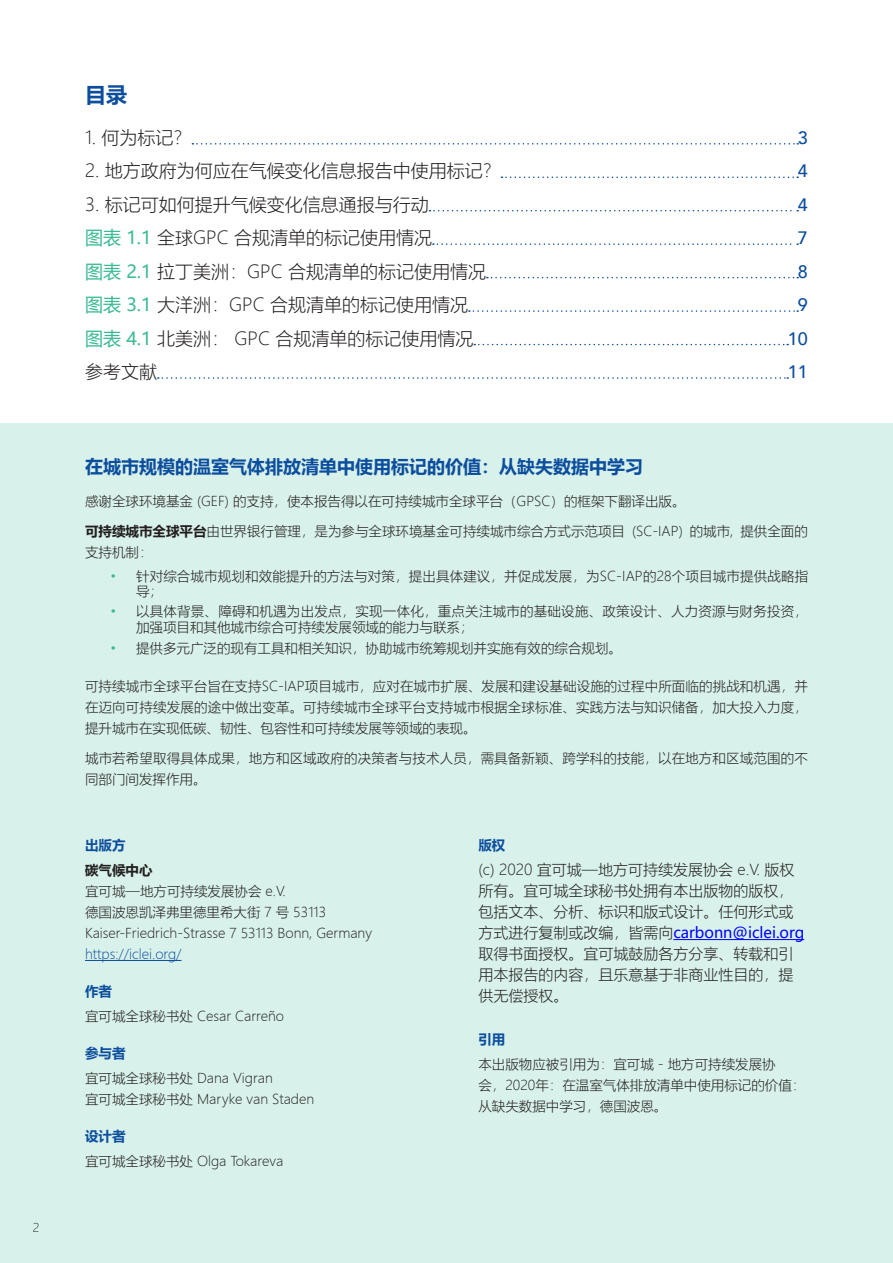
<style>
.page{position:relative;width:893px;height:1263px;background:#fff}
.page>*{position:absolute;margin:0;border:0;box-sizing:border-box;transform-origin:0 0}
.Contents_Title{font:700 21px "Microsoft Ya Hei";color:#0c4e9d}
.t1{font:300 18px "Microsoft Ya Hei";color:#231f20}
.Subheader{font:700 18px "Microsoft Ya Hei";color:#0c4e9d}
.t2{font:500 18px "Avenir";color:#0c4e9d}
.Body_Text{font:300 15px/21px "Microsoft Ya Hei";color:#231f20}
.Body_Text-2{font:300 13.5px/21px "Microsoft Ya Hei";color:#231f20}
.Body_Text-3{font:300 13.5px "Microsoft Ya Hei";color:#0c4e9d}
.Subheader-2{font:700 13.5px "Microsoft Ya Hei";color:#0c4e9d}
.Body_Text-4{font:700 13.5px "Microsoft Ya Hei";color:#231f20}
.t3{font:300 12px "Microsoft Ya Hei";color:#231f20}
.s1{font-weight:400;color:#39ba95}
.s2{font-weight:700}
.s3{color:#39ba95}
.s4{font-weight:400;color:#00f}
</style>
<div class="page">
<div style="left:0;top:423px;width:893px;height:840px;background:#d8f1ea"></div>
<svg style="left:192px;top:143px;width:606px;height:2px"></svg>
<svg style="left:501px;top:176px;width:297px;height:2px"></svg>
<svg style="left:429px;top:210px;width:369px;height:1px"></svg>
<svg style="left:433px;top:243px;width:365px;height:2px"></svg>
<svg style="left:487px;top:277px;width:311px;height:1px"></svg>
<svg style="left:469px;top:310px;width:329px;height:2px"></svg>
<svg style="left:474px;top:344px;width:314px;height:1px"></svg>
<svg style="left:158px;top:377px;width:630px;height:2px"></svg>
<hr style="left:85px;top:960px;width:97px;height:1px;background:#0c4e9d">
<hr style="left:673px;top:939px;width:131px;height:1px;background:#00f">
<p class="t3" style="left:33px;top:1219px;width:8px">2</p>
<p class="Contents_Title" style="left:85px;top:80px;width:43px">目录</p>
<p class="t1" style="left:85px;top:125px;width:108px">1. 何为标记？</p>
<p class="t2" style="left:798px;top:122px;width:12px">3</p>
<p class="t1" style="left:85px;top:159px;width:417px">2. 地方政府为何应在气候变化信息报告中使用标记？</p>
<p class="t2" style="left:798px;top:155px;width:12px">4</p>
<p class="t1" style="left:85px;top:192px;width:345px">3. 标记可如何提升气候变化信息通报与行动</p>
<p class="t2" style="left:798px;top:189px;width:12px">4</p>
<p class="t1" style="left:85px;top:226px;width:349px"><span class="s1">图表 1.1</span> 全球GPC 合规清单的标记使用情况</p>
<p class="t2" style="left:798px;top:222px;width:12px">7</p>
<p class="t1" style="left:85px;top:259px;width:403px"><span class="s1">图表 2.1</span> 拉丁美洲：GPC 合规清单的标记使用情况</p>
<p class="t2" style="left:798px;top:256px;width:12px">8</p>
<p class="t1" style="left:85px;top:293px;width:385px"><span class="s1">图表 3.1</span> 大洋洲：GPC 合规清单的标记使用情况</p>
<p class="t2" style="left:798px;top:289px;width:12px">9</p>
<p class="t1" style="left:85px;top:326px;width:390px"><span class="s1">图表 4.1</span> 北美洲： GPC 合规清单的标记使用情况</p>
<p class="t2" style="left:788px;top:323px;width:22px">10</p>
<p class="t1" style="left:85px;top:360px;width:73px">参考文献</p>
<p class="t2" style="left:788px;top:356px;width:22px">11</p>
<p class="Subheader" style="left:85px;top:453px;width:559px">在城市规模的温室气体排放清单中使用标记的价值：从缺失数据中学习</p>
<p class="Body_Text-2" style="left:85px;top:491px;width:602px">感谢全球环境基金 (GEF) 的支持，使本报告得以在可持续城市全球平台（GPSC）的框架下翻译出版。</p>
<p class="Body_Text-2" style="left:85px;top:520px;width:724px"><span class="s2">可持续城市全球平台</span>由世界银行管理，是为参与全球环境基金可持续城市综合方式示范项目 (SC-IAP) 的城市, 提供全面的支持机制：</p>
<p class="Body_Text-2" style="left:136px;top:568px;width:674px;line-height:15.5px;text-indent:-26px"><span class="s3">•</span> 针对综合城市规划和效能提升的方法与对策，提出具体建议，并促成发展，为SC-IAP的28个项目城市提供战略指导；</p>
<p class="Body_Text-2" style="left:136px;top:603px;width:673px;line-height:15.5px;text-indent:-26px"><span class="s3">•</span> 以具体背景、障碍和机遇为出发点，实现一体化，重点关注城市的基础设施、政策设计、人力资源与财务投资，加强项目和其他城市综合可持续发展领域的能力与联系；</p>
<p class="Body_Text-2" style="left:111px;top:637px;width:513px"><span class="s3">•</span> 提供多元广泛的现有工具和相关知识，协助城市统筹规划并实施有效的综合规划。</p>
<p class="Body_Text-2" style="left:85px;top:675px;width:724px;text-align:justify">可持续城市全球平台旨在支持SC-IAP项目城市，应对在城市扩展、发展和建设基础设施的过程中所面临的挑战和机遇，并在迈向可持续发展的途中做出变革。可持续城市全球平台支持城市根据全球标准、实践方法与知识储备，加大投入力度，提升城市在实现低碳、韧性、包容性和可持续发展等领域的表现。</p>
<p class="Body_Text-2" style="left:85px;top:747px;width:724px">城市若希望取得具体成果，地方和区域政府的决策者与技术人员，需具备新颖、跨学科的技能，以在地方和区域范围的不同部门间发挥作用。</p>
<p class="Subheader-2" style="left:85px;top:836px;width:42px">出版方</p>
<p class="Body_Text-4" style="left:85px;top:861px;width:69px">碳气候中心</p>
<p class="Body_Text-2" style="left:85px;top:881px;width:202px">宜可城—地方可持续发展协会 e.V.</p>
<p class="Body_Text-2" style="left:85px;top:902px;width:243px">德国波恩凯泽弗里德里希大街 7 号 53113</p>
<p class="Body_Text-2" style="left:85px;top:923px;width:288px">Kaiser-Friedrich-Strasse 7 53113 Bonn, Germany</p>
<p class="Body_Text-3" style="left:85px;top:945px;width:98px">https://iclei.org/</p>
<p class="Subheader-2" style="left:85px;top:982px;width:28px">作者</p>
<p class="Body_Text-2" style="left:85px;top:1006px;width:201px">宜可城全球秘书处 Cesar Carreño</p>
<p class="Subheader-2" style="left:85px;top:1044px;width:42px">参与者</p>
<p class="Body_Text-2" style="left:85px;top:1068px;width:189px">宜可城全球秘书处 Dana Vigran</p>
<p class="Body_Text-2" style="left:85px;top:1089px;width:231px">宜可城全球秘书处 Maryke van Staden</p>
<p class="Subheader-2" style="left:85px;top:1127px;width:42px">设计者</p>
<p class="Body_Text-2" style="left:85px;top:1151px;width:200px">宜可城全球秘书处 Olga Tokareva</p>
<p class="Subheader-2" style="left:478px;top:836px;width:28px">版权</p>
<p class="Body_Text" style="left:478px;top:859px;width:327px">(c) 2020 宜可城—地方可持续发展协会 e.V. 版权所有。宜可城全球秘书处拥有本出版物的版权，包括文本、分析、标识和版式设计。任何形式或方式进行复制或改编，皆需向<span class="s4">carbonn@iclei.org</span>取得书面授权。宜可城鼓励各方分享、转载和引用本报告的内容，且乐意基于非商业性目的，提供无偿授权。</p>
<p class="Subheader-2" style="left:478px;top:1029px;width:28px">引用</p>
<p class="Body_Text-2" style="left:478px;top:1053px;width:329px">本出版物应被引用为：宜可城 - 地方可持续发展协<br>会，2020年：在温室气体排放清单中使用标记的价值：从缺失数据中学习，德国波恩。</p>
</div>
